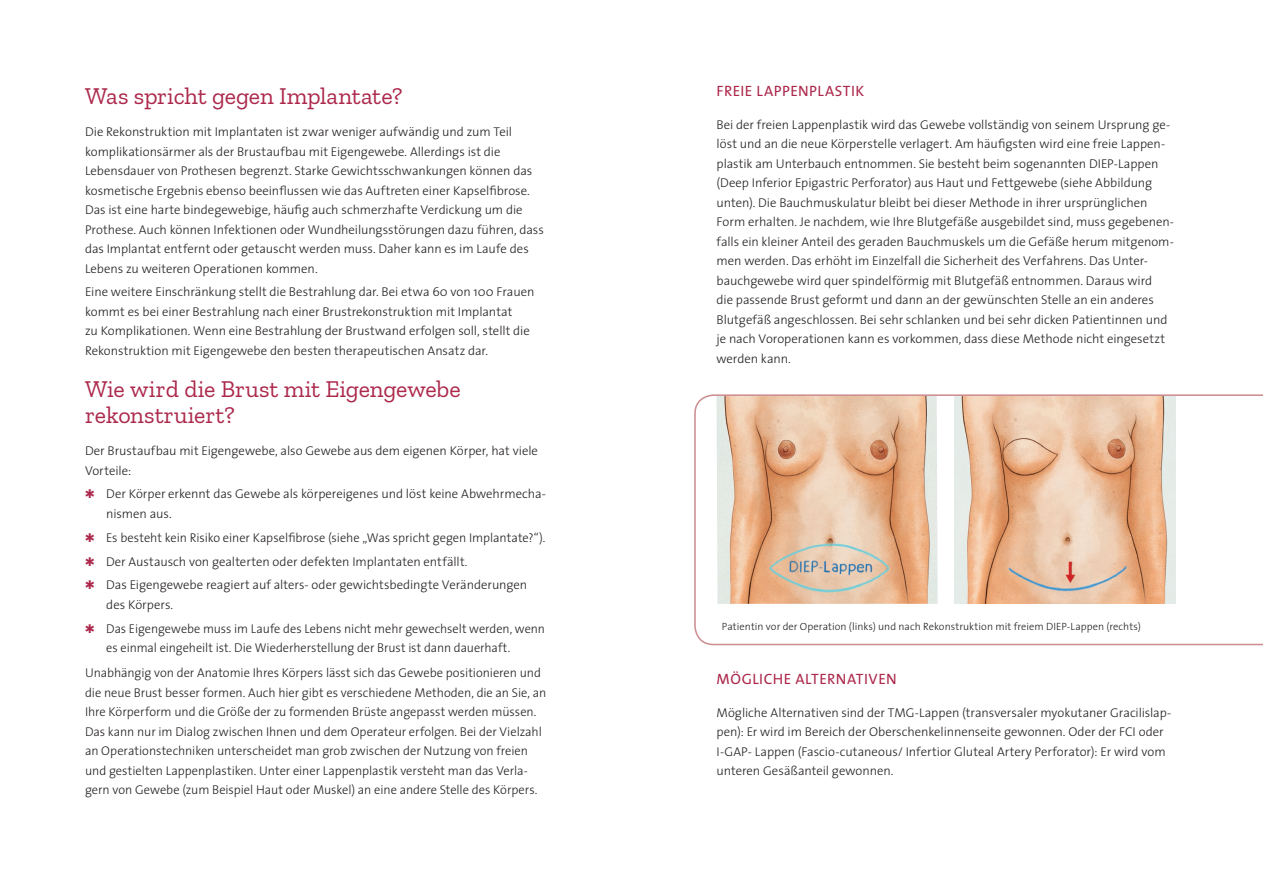
<style>
.page{position:relative;width:1263px;height:893px;background:#fff}
.page>*{position:absolute;margin:0;border:0;box-sizing:border-box;transform-origin:0 0}
.t1{font:24px/25.5px "Zilla Slab";letter-spacing:-.005em;color:#ac294c}
.t2{font:15px "The Sans";letter-spacing:.03em;color:#ac294c}
.t3{font:300 12.75px/19.5px "The Sans";letter-spacing:-.005em;color:#231f20}
.t4{font:300 10.5px "The Sans";letter-spacing:.005em;color:#231f20}
.s1{color:#ac294c}
</style>
<div class="page">
<svg style="left:694px;top:394px;width:569px;height:251px"></svg>
<h1 class="t1" style="left:85px;top:83px;width:319px">Was spricht gegen Implantate?</h1>
<p class="t3" style="left:85px;top:122px;width:460px">Die Rekonstruktion mit Implantaten ist zwar weniger aufwändig und zum Teil komplikationsärmer als der Brustaufbau mit Eigengewebe. Allerdings ist die Lebensdauer von Prothesen begrenzt. Starke Gewichtsschwankungen können das kosmetische Ergebnis ebenso beeinflussen wie das Auftreten einer Kapselfibrose.<br>Das ist eine harte bindegewebige, häufig auch schmerzhafte Verdickung um die Prothese. Auch können Infektionen oder Wundheilungsstörungen dazu führen, dass das Implantat entfernt oder getauscht werden muss. Daher kann es im Laufe des Lebens zu weiteren Operationen kommen.</p>
<p class="t3" style="left:85px;top:282px;width:451px">Eine weitere Einschränkung stellt die Bestrahlung dar. Bei etwa 60 von 100 Frauen kommt es bei einer Bestrahlung nach einer Brustrekonstruktion mit Implantat<br>zu Komplikationen. Wenn eine Bestrahlung der Brustwand erfolgen soll, stellt die Rekonstruktion mit Eigengewebe den besten therapeutischen Ansatz dar.</p>
<h1 class="t1" style="left:85px;top:377px;width:377px">Wie wird die Brust mit Eigengewebe rekonstruiert?</h1>
<p class="t3" style="left:85px;top:441px;width:454px">Der Brustaufbau mit Eigengewebe, also Gewebe aus dem eigenen Körper, hat viele<br>Vorteile:</p>
<p class="t3" style="left:106px;top:484px;width:441px;text-indent:-21px"><span class="s1">✱</span> Der Körper erkennt das Gewebe als körpereigenes und löst keine Abwehrmecha&shy;nismen aus.</p>
<p class="t3" style="left:85px;top:525px;width:462px;line-height:23.7px"><span class="s1">✱</span> Es besteht kein Risiko einer Kapselfibrose (siehe „Was spricht gegen Implantate?“). <span class="s1">✱</span> Der Austausch von gealterten oder defekten Implantaten entfällt.<br><span class="s1">✱</span> Das Eigengewebe reagiert auf alters- oder gewichtsbedingte Veränderungen</p>
<p class="t3" style="left:85px;top:592px;width:461px;line-height:23.7px;text-indent:21px">des Körpers.<br><span class="s1">✱</span> Das Eigengewebe muss im Laufe des Lebens nicht mehr gewechselt werden, wenn</p>
<p class="t3" style="left:85px;top:635px;width:457px;line-height:25.2px;text-indent:21px">es einmal eingeheilt ist. Die Wiederherstellung der Brust ist dann dauerhaft.<br>Unabhängig von der Anatomie Ihres Körpers lässt sich das Gewebe positionieren und</p>
<p class="t3" style="left:85px;top:682px;width:463px">die neue Brust besser formen. Auch hier gibt es verschiedene Methoden, die an Sie, an Ihre Körperform und die Größe der zu formenden Brüste angepasst werden müssen.<br>Das kann nur im Dialog zwischen Ihnen und dem Operateur erfolgen. Bei der Vielzahl an Operationstechniken unterscheidet man grob zwischen der Nutzung von freien und gestielten Lappenplastiken. Unter einer Lappenplastik versteht man das Verla&shy;gern von Gewebe (zum Beispiel Haut oder Muskel) an eine andere Stelle des Körpers.</p>
<p class="t2" style="left:717px;top:79px;width:149px">FREIE LAPPENPLASTIK</p>
<p class="t3" style="left:716px;top:114px;width:459px">Bei der freien Lappenplastik wird das Gewebe vollständig von seinem Ursprung ge&shy;löst und an die neue Körperstelle verlagert. Am häufigsten wird eine freie Lappen&shy;plastik am Unterbauch entnommen. Sie besteht beim sogenannten DIEP-Lappen (Deep Inferior Epigastric Perforator) aus Haut und Fettgewebe (siehe Abbildung unten). Die Bauchmuskulatur bleibt bei dieser Methode in ihrer ursprünglichen Form erhalten. Je nachdem, wie Ihre Blutgefäße ausgebildet sind, muss gegebenen&shy;falls ein kleiner Anteil des geraden Bauchmuskels um die Gefäße herum mitgenom&shy;men werden. Das erhöht im Einzelfall die Sicherheit des Verfahrens. Das Unter&shy;bauchgewebe wird quer spindelförmig mit Blutgefäß entnommen. Daraus wird<br>die passende Brust geformt und dann an der gewünschten Stelle an ein anderes Blutgefäß angeschlossen. Bei sehr schlanken und bei sehr dicken Patientinnen und je nach Voroperationen kann es vorkommen, dass diese Methode nicht eingesetzt werden kann.</p>
<p class="t4" style="left:722px;top:617px;width:420px">Patientin vor der Operation (links) und nach Rekonstruktion mit freiem DIEP-Lappen (rechts)</p>
<p class="t2" style="left:717px;top:667px;width:182px">MÖGLICHE ALTERNATIVEN</p>
<p class="t3" style="left:716px;top:702px;width:456px">Mögliche Alternativen sind der TMG-Lappen (transversaler myokutaner Gracilislap&shy;pen): Er wird im Bereich der Oberschenkelinnenseite gewonnen. Oder der FCI oder I-GAP- Lappen (Fascio--cutaneous/ Infertior Gluteal Artery Perforator): Er wird vom unteren Gesäßanteil gewonnen.</p>
</div>
